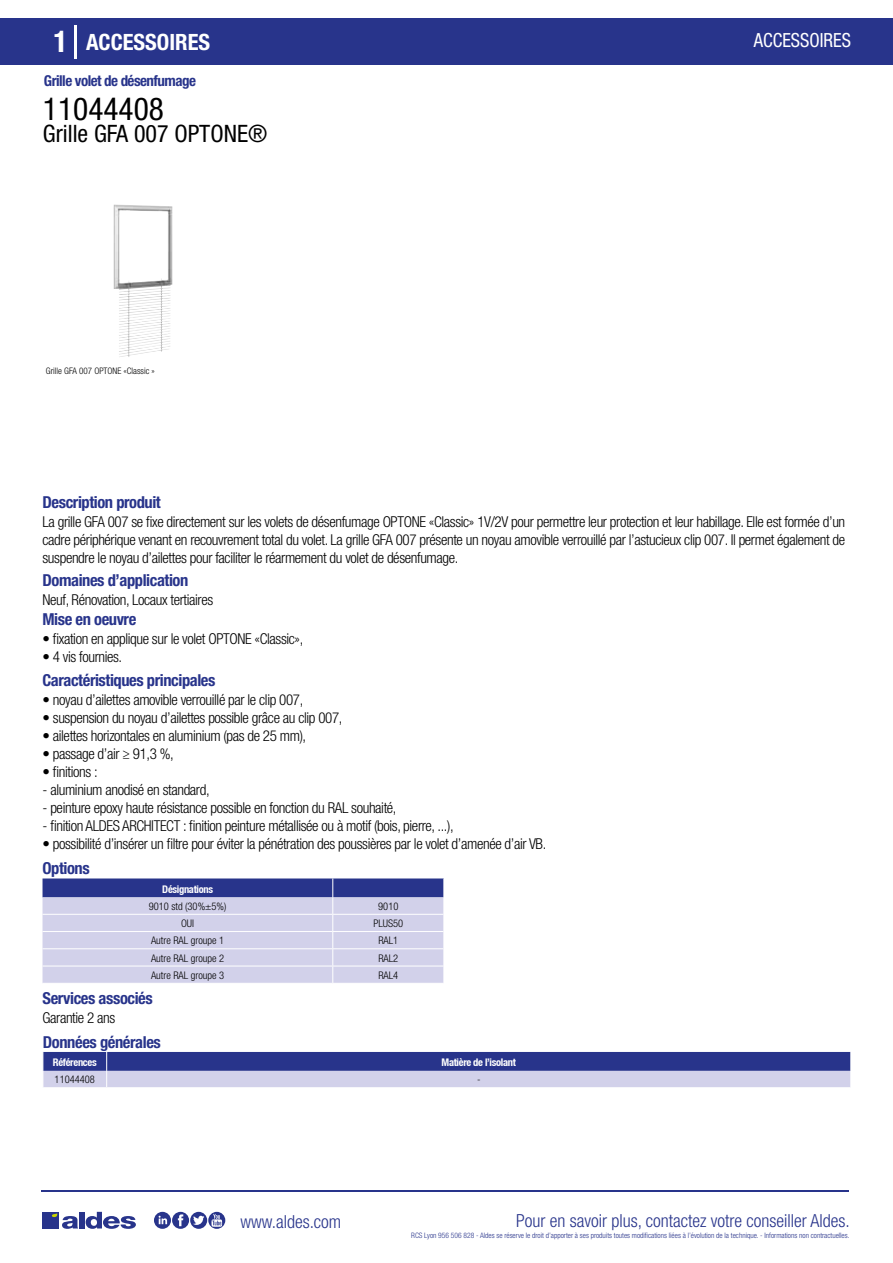
<style>
.page{position:relative;width:893px;height:1263px;background:#fff}
.page>*{position:absolute;margin:0;border:0;box-sizing:border-box;transform-origin:0 0}
.t1{font:condensed 31.5px "Helvetica Neue LT Std";color:#000}
.t2{font:condensed 24px "Helvetica Neue LT Std";color:#000}
.t3{font:700 condensed 22.5px "Helvetica Neue LT Std";color:#fff}
.t4{font:condensed 19.5px "Helvetica Neue LT Std";color:#fff;scale:.95 1}
.t5{font:300 condensed 18px "Helvetica Neue";color:#28348b}
.t6{font:700 condensed 16.5px "Helvetica Neue LT Std";letter-spacing:-.025em;color:#28348b}
.t7{font:300 condensed 15px/18px "Helvetica Neue LT Std";letter-spacing:-.025em;color:#000;text-align:justify}
.t8{font:700 condensed 15px "Helvetica Neue LT Std";letter-spacing:-.035em;color:#28348b}
.t9{font:300 condensed 10.5px "Helvetica Neue";color:#000}
.t10{font:700 condensed 10.5px "Helvetica Neue";letter-spacing:-.03em;color:#fff}
.t11{font:300 condensed 9px "Helvetica Neue";color:#000}
.t12{font:300 condensed 7.5px "Helvetica Neue";color:#28348b}
.s1{font-size:30px}
</style>
<div class="page">
<div style="left:0;top:18px;width:893px;height:46px;background:#28348b"></div>
<hr style="left:74px;top:25px;width:2px;height:33px;background:#fff">
<svg style="left:43px;top:878px;width:401px;height:105px;background:#b6b7da"></svg>
<svg style="left:43px;top:1052px;width:808px;height:35px;background:#777db7"></svg>
<hr style="left:41px;top:1190px;width:808px;height:1px;background:#28348b">
<svg style="left:154px;top:1212px;width:71px;height:17px"></svg>
<div style="left:42px;top:1212px;width:17px;height:16px;background:#28348b"></div>
<div style="left:79px;top:1212px;width:5px;height:16px;background:#28348b"></div>
<svg style="left:86px;top:1212px;width:50px;height:17px"></svg>
<svg style="left:52px;top:1213px;width:26px;height:16px"></svg>
<h3 class="t3" style="left:54px;top:28px;width:158px"><span class="s1">1</span> ACCESSOIRES</h3>
<h3 class="t4" style="left:754px;top:29px;width:104px">ACCESSOIRES</h3>
<p class="t8" style="left:44px;top:71px;width:154px">Grille volet de désenfumage</p>
<h1 class="t1" style="left:43px;top:91px;width:122px">11044408</h1>
<h2 class="t2" style="left:43px;top:120px;width:226px">Grille GFA 007 OPTONE®</h2>
<p class="t11" style="left:46px;top:365px;width:111px">Grille GFA 007 OPTONE «Classic »</p>
<p class="t6" style="left:43px;top:492px;width:120px">Description produit</p>
<p class="t7" style="left:43px;top:513px;width:804px">La grille GFA 007 se fixe directement sur les volets de désenfumage OPTONE «Classic» 1V/2V pour permettre leur protection et leur habillage. Elle est formée d’un cadre périphérique venant en recouvrement total du volet. La grille GFA 007 présente un noyau amovible verrouillé par l’astucieux clip 007. Il permet également de suspendre le noyau d’ailettes pour faciliter le réarmement du volet de désenfumage.</p>
<p class="t7" style="left:43px;top:590px;width:172px">Neuf, Rénovation, Locaux tertiaires</p>
<p class="t7" style="left:43px;top:630px;width:262px">• fixation en applique sur le volet OPTONE «Classic»,</p>
<p class="t7" style="left:43px;top:648px;width:81px">• 4 vis fournies.</p>
<p class="t6" style="left:43px;top:570px;width:147px">Domaines d’application</p>
<p class="t6" style="left:43px;top:609px;width:95px">Mise en oeuvre</p>
<p class="t6" style="left:43px;top:670px;width:174px">Caractéristiques principales</p>
<p class="t7" style="left:43px;top:691px;width:262px">• noyau d’ailettes amovible verrouillé par le clip 007,</p>
<p class="t7" style="left:43px;top:709px;width:301px">• suspension du noyau d’ailettes possible grâce au clip 007,</p>
<p class="t7" style="left:43px;top:727px;width:265px">• ailettes horizontales en aluminium (pas de 25 mm),</p>
<p class="t7" style="left:43px;top:745px;width:133px">• passage d’air ≥ 91,3 %,</p>
<p class="t7" style="left:43px;top:763px;width:57px">• finitions :</p>
<p class="t7" style="left:43px;top:781px;width:169px">- aluminium anodisé en standard,</p>
<p class="t7" style="left:43px;top:799px;width:356px">- peinture epoxy haute résistance possible en fonction du RAL souhaité,</p>
<p class="t7" style="left:43px;top:817px;width:413px">- finition ALDES ARCHITECT : finition peinture métallisée ou à motif (bois, pierre, ...),</p>
<p class="t7" style="left:43px;top:835px;width:505px">• possibilité d’insérer un filtre pour éviter la pénétration des poussières par le volet d’amenée d’air VB.</p>
<p class="t6" style="left:43px;top:858px;width:49px">Options</p>
<p class="t10" style="left:162px;top:883px;width:52px">Désignations</p>
<p class="t9" style="left:149px;top:900px;width:79px">9010 std (30%±5%)</p>
<p class="t9" style="left:378px;top:900px;width:22px">9010</p>
<p class="t9" style="left:181px;top:917px;width:15px">OUI</p>
<p class="t9" style="left:373px;top:917px;width:31px">PLUS50</p>
<p class="t9" style="left:151px;top:935px;width:75px">Autre RAL groupe 1</p>
<p class="t9" style="left:378px;top:935px;width:22px">RAL1</p>
<p class="t9" style="left:151px;top:952px;width:75px">Autre RAL groupe 2</p>
<p class="t9" style="left:378px;top:952px;width:22px">RAL2</p>
<p class="t9" style="left:151px;top:969px;width:75px">Autre RAL groupe 3</p>
<p class="t9" style="left:378px;top:969px;width:22px">RAL4</p>
<p class="t6" style="left:43px;top:988px;width:112px">Services associés</p>
<p class="t7" style="left:43px;top:1009px;width:74px">Garantie 2 ans</p>
<p class="t6" style="left:43px;top:1032px;width:119px">Données générales</p>
<p class="t10" style="left:53px;top:1056px;width:45px">Références</p>
<p class="t10" style="left:442px;top:1056px;width:76px">Matière de l’isolant</p>
<p class="t9" style="left:55px;top:1073px;width:42px">11044408</p>
<p class="t9" style="left:477px;top:1073px;width:5px">-</p>
<p class="t5" style="left:240px;top:1211px;width:102px">www.aldes.com</p>
<p class="t5" style="left:516px;top:1211px;width:335px">Pour en savoir plus, contactez votre conseiller Aldes.</p>
<p class="t12" style="left:411px;top:1230px;width:440px">RCS Lyon 956 506 828 - Aldes se réserve le droit d’apporter à ses produits toutes modifications liées à l’évolution de la technique. - Informations non contractuelles.</p>
</div>
